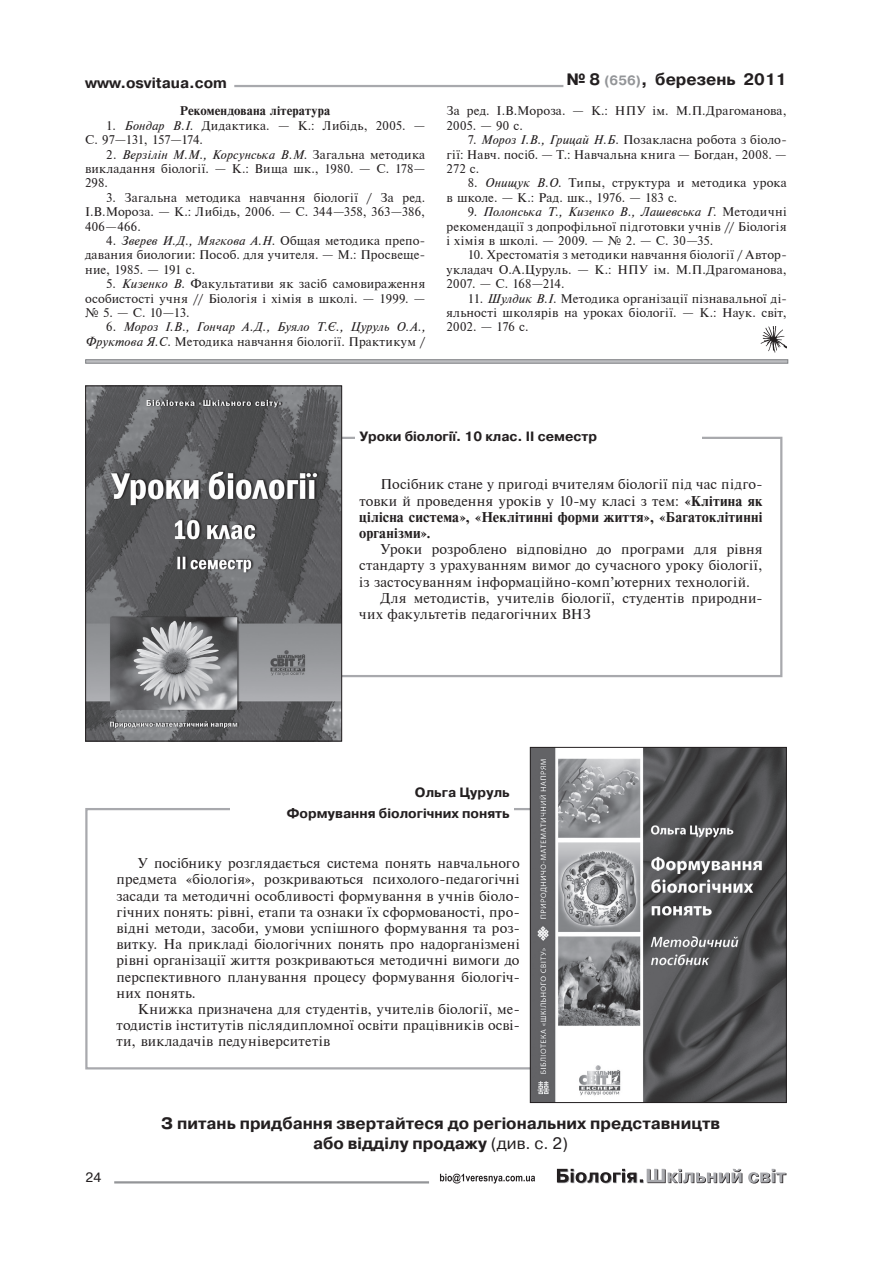
<style>
.page{position:relative;width:893px;height:1263px;background:#fff}
.page>*{position:absolute;margin:0;border:0;box-sizing:border-box;transform-origin:0 0}
.t1{font:700 16.5px/19.8px "Pragmatica C";color:#231f20;text-align:center}
.t2{font:700 15px "Pragmatica C";color:#231f20}
.t3{font:13.5px/16.2px "Ukrainian Times ET";letter-spacing:.015em;color:#231f20;text-align:justify}
.t4{font:700 13.5px/20.4px "Pragmatica C";color:#231f20;text-align:right}
.t5{font:13.5px/16.2px "Ukrainian Times ET Bold";letter-spacing:.02em;color:#231f20}
.t6{font:13.5px "Pragmatica C";color:#231f20}
.t7{font:12px/14.4px "Ukrainian Times ET";letter-spacing:.02em;color:#231f20}
.t8{font:12px "Ukrainian Times ET Italic";letter-spacing:.01em;color:#231f20}
.t9{font:12px "Ukrainian Times ET Bold";letter-spacing:.015em;color:#231f20}
.s1{font-size:13.5px;color:#939598}
.s2{font-family:"Ukrainian Times ET Italic"}
.s3{font-family:"Ukrainian Times ET"}
.s4{font-family:"Ukrainian Times ET Bold"}
.s5{font-weight:400}
</style>
<div class="page">
<hr style="left:114px;top:1181px;width:315px;height:2px;background:#939598">
<svg style="left:557px;top:1169px;width:229px;height:14px"></svg>
<svg style="left:440px;top:1174px;width:95px;height:9px"></svg>
<hr style="left:234px;top:85px;width:329px;height:2px;background:#a8a9ad">
<img style="left:761px;top:326px;width:26px;height:26px">
<svg style="left:85px;top:359px;width:703px;height:5px;background:#a8a9ac"></svg>
<div style="left:111px;top:437px;width:671px;height:240px;background:#fff;border:2px solid #a8a9ad"></div>
<div style="left:355px;top:426px;width:346px;height:26px;background:#fff"></div>
<img style="left:87px;top:388px;width:253px;height:351px">
<div style="left:85px;top:386px;width:257px;height:355px;border:1px solid #231f20"></div>
<div style="left:85px;top:808px;width:672px;height:261px;background:#fff;border:2px solid #a8a9ad"></div>
<img style="left:532px;top:749px;width:253px;height:352px">
<div style="left:530px;top:747px;width:257px;height:356px;border:1px solid #231f20"></div>
<div style="left:231px;top:782px;width:283px;height:61px;background:#fff"></div>
<p class="t2" style="left:85px;top:74px;width:143px">www.osvitaua.com</p>
<h1 class="t1" style="left:567px;top:70px;width:222px">№ 8 <span class="s1">(656)</span>, березень 2011</h1>
<p class="t9" style="left:180px;top:104px;width:152px">Рекомендована література</p>
<p class="t7" style="left:85px;top:118px;width:342px;text-indent:21px">1. <span class="s2">Бондар В.І.</span> Дидактика. — К.: Либідь, 2005. —<br>С. 97—131, 157—174.</p>
<p class="t8" style="left:106px;top:147px;width:320px"><span class="s3">2.</span> Верзілін М.М., Корсунська В.М. <span class="s3">Загальна методика</span></p>
<p class="t7" style="left:85px;top:161px;width:342px">викладання біології. — К.: Вища шк., 1980. — С. 178—<br>298.</p>
<p class="t7" style="left:85px;top:190px;width:342px;text-align:justify;text-indent:21px">3. Загальна методика навчання біології / За ред.<br>І.В.Мороза. — К.: Либідь, 2006. — С. 344—358, 363—386, 406—466.</p>
<p class="t8" style="left:106px;top:234px;width:320px"><span class="s3">4.</span> Зверев И.Д., Мягкова А.Н. <span class="s3">Общая методика препо-</span></p>
<p class="t7" style="left:85px;top:248px;width:342px">давания биологии: Пособ. для учителя. — М.: Просвеще&shy;ние, 1985. — 191 с.</p>
<p class="t7" style="left:85px;top:277px;width:342px;text-align:justify;text-indent:21px">5. <span class="s2">Кизенко В.</span> Факультативи як засіб самовираження особистості учня // Біологія і хімія в школі. — 1999. — № 5. — С. 10—13.</p>
<p class="t8" style="left:106px;top:320px;width:320px"><span class="s3">6.</span> Мороз І.В., Гончар А.Д., Буяло Т.Є., Цуруль О.А.,</p>
<p class="t7" style="left:85px;top:334px;width:342px"><span class="s2">Фруктова Я.С.</span> Методика навчання біології. Практикум /</p>
<p class="t7" style="left:446px;top:104px;width:342px">За ред. І.В.Мороза. — К.: НПУ ім. М.П.Драгоманова,<br>2005. — 90 с.</p>
<p class="t7" style="left:446px;top:133px;width:342px;text-align:justify;text-indent:21px">7. <span class="s2">Мороз І.В., Грицай Н.Б.</span> Позакласна робота з біоло&shy;гії: Навч. посіб. — Т.: Навчальна книга — Богдан, 2008. — 272 с.</p>
<p class="t7" style="left:446px;top:176px;width:342px;text-indent:21px">8. <span class="s2">Онищук В.О.</span> Типы, структура и методика урока в школе. — К.: Рад. шк., 1976. — 183 с.</p>
<p class="t8" style="left:468px;top:205px;width:320px"><span class="s3">9.</span> Полонська Т., Кизенко В., Лашевська Г. <span class="s3">Методичні</span></p>
<p class="t7" style="left:447px;top:219px;width:342px">рекомендації з допрофільної підготовки учнів // Біологія і хімія в школі. — 2009. — № 2. — С. 30—35.</p>
<p class="t7" style="left:447px;top:248px;width:342px;text-align:justify;text-indent:21px">10. Хрестоматія з методики навчання біології / Автор&shy;укладач О.А.Цуруль. — К.: НПУ ім. М.П.Драгоманова, 2007. — С. 168—214.</p>
<p class="t7" style="left:447px;top:291px;width:342px;text-align:justify;text-indent:21px">11. <span class="s2">Шулдик В.І.</span> Методика організації пізнавальної ді&shy;яльності школярів на уроках біології. — К.: Наук. світ, 2002. — 176 с.</p>
<p class="t4" style="left:360px;top:426px;width:239px">Уроки біології. 10 клас. II семестр</p>
<p class="t3" style="left:359px;top:476px;width:405px;text-align:right">Посібник стане у пригоді вчителям біології під час підго&shy;товки й проведення уроків у 10-му класі з тем: <span class="s4">«Клітина як</span></p>
<p class="t5" style="left:359px;top:509px;width:405px">цілісна система», «Неклітинні форми життя», «Багатоклітинні організми».</p>
<p class="t3" style="left:381px;top:541px;width:383px">Уроки розроблено відповідно до програми для рівня</p>
<p class="t3" style="left:359px;top:557px;width:405px">стандарту з урахуванням вимог до сучасного уроку біології,</p>
<p class="t3" style="left:359px;top:574px;width:392px">із застосуванням інформаційно-комп’ютерних технологій.</p>
<p class="t3" style="left:381px;top:590px;width:383px">Для методистів, учителів біології, студентів природни-</p>
<p class="t3" style="left:359px;top:606px;width:233px">чих факультетів педагогічних ВНЗ</p>
<p class="t4" style="left:287px;top:782px;width:224px">Ольга Цуруль<br>Формування біологічних понять</p>
<p class="t3" style="left:117px;top:855px;width:405px;text-indent:21px">У посібнику розглядається система понять навчального предмета «біологія», розкриваються психолого-педагогічні засади та методичні особливості формування в учнів біоло&shy;гічних понять: рівні, етапи та ознаки їх сформованості, про&shy;відні методи, засоби, умови успішного формування та роз&shy;витку. На прикладі біологічних понять про надорганізмені рівні організації життя розкриваються методичні вимоги до перспективного планування процесу формування біологіч&shy;них понять.</p>
<p class="t3" style="left:117px;top:1001px;width:405px;text-indent:21px">Книжка призначена для студентів, учителів біології, ме&shy;тодистів інститутів післядипломної освіти працівників осві&shy;ти, викладачів педуніверситетів</p>
<p class="t6" style="left:86px;top:1170px;width:17px">24</p>
<h1 class="t1" style="left:161px;top:1113px;width:561px">З питань придбання звертайтеся до регіональних представництв або відділу продажу <span class="s5">(див. с. 2)</span></h1>
</div>
